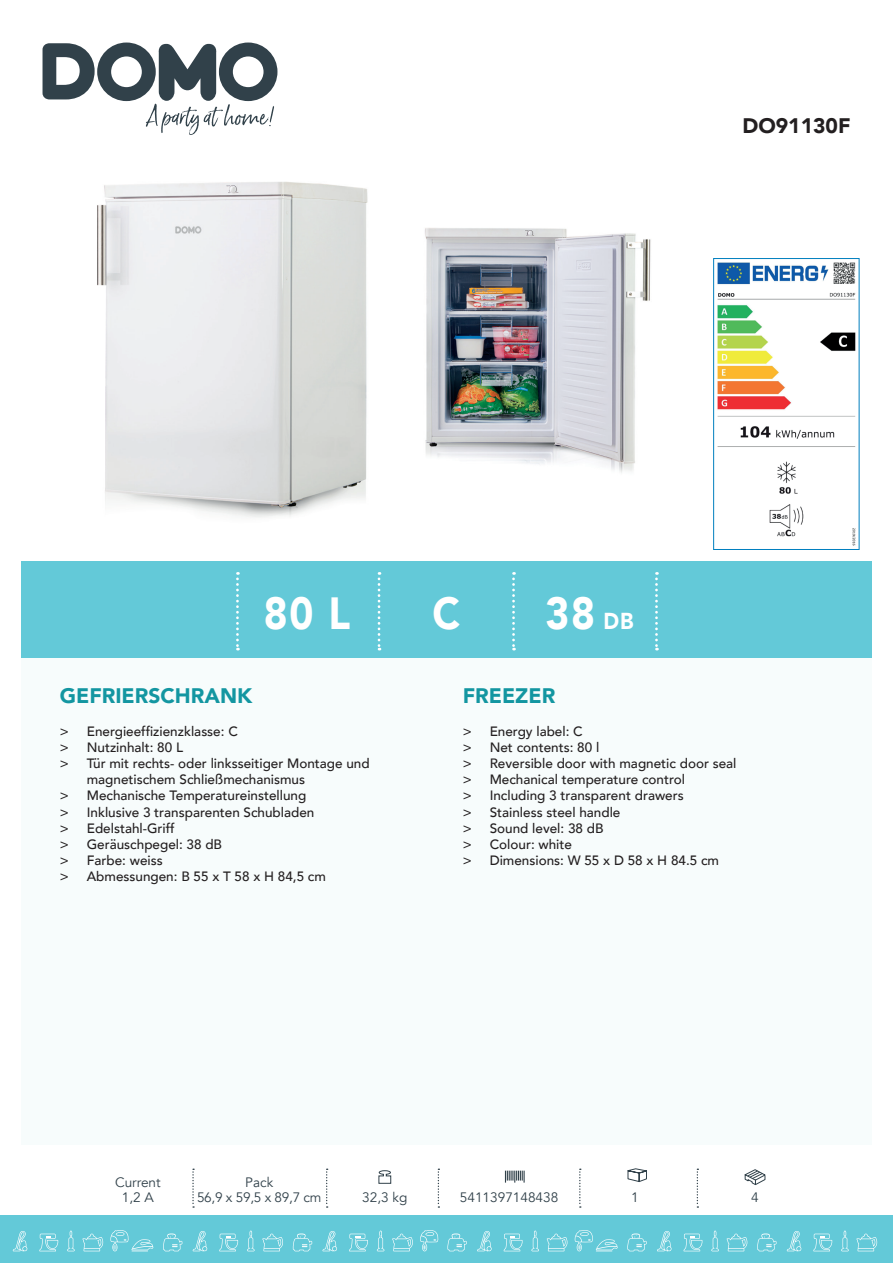
<style>
.page{position:relative;width:893px;height:1263px;background:#fff}
.page>*{position:absolute;margin:0;border:0;box-sizing:border-box;transform-origin:0 0}
.t1{font:900 45px "Avenir";color:#fff;scale:.9 1}
.t2{font:900 21px "Avenir";color:#1396a1}
.t3{font:900 21px "Avenir";color:#231f20}
.t4{font:13.65px/15px "Avenir";color:#31414a;text-align:center}
.t5{font:13.65px/15px "Avenir";letter-spacing:-.02em;color:#31414a;text-align:center}
.t6{font:500 13.5px/16.2px "Avenir";color:#231f20}
.s1{font-size:23.1px}
</style>
<div class="page">
<div style="left:21px;top:658px;width:851px;height:486px;background:#f7fcfc"></div>
<svg style="left:43px;top:43px;width:234px;height:92px"></svg>
<div style="left:0;top:1215px;width:893px;height:48px;background:#63c9d8"></div>
<svg style="left:505px;top:1170px;width:20px;height:12px"></svg>
<svg style="left:378px;top:1170px;width:14px;height:14px"></svg>
<svg style="left:627px;top:1168px;width:20px;height:14px"></svg>
<svg style="left:744px;top:1169px;width:22px;height:16px"></svg>
<svg style="left:192px;top:1168px;width:2px;height:40px"></svg>
<svg style="left:326px;top:1168px;width:2px;height:40px"></svg>
<svg style="left:438px;top:1168px;width:1px;height:40px"></svg>
<svg style="left:579px;top:1168px;width:2px;height:40px"></svg>
<svg style="left:697px;top:1168px;width:1px;height:40px"></svg>
<svg style="left:13px;top:1231px;width:14px;height:20px"></svg>
<svg style="left:67px;top:1230px;width:8px;height:21px"></svg>
<svg style="left:82px;top:1233px;width:21px;height:18px"></svg>
<svg style="left:39px;top:1234px;width:19px;height:17px"></svg>
<svg style="left:110px;top:1230px;width:43px;height:21px"></svg>
<svg style="left:193px;top:1231px;width:14px;height:20px"></svg>
<svg style="left:163px;top:1233px;width:19px;height:18px"></svg>
<svg style="left:247px;top:1230px;width:8px;height:21px"></svg>
<svg style="left:262px;top:1233px;width:21px;height:18px"></svg>
<svg style="left:219px;top:1234px;width:19px;height:17px"></svg>
<svg style="left:323px;top:1231px;width:14px;height:20px"></svg>
<svg style="left:293px;top:1233px;width:19px;height:18px"></svg>
<svg style="left:377px;top:1230px;width:7px;height:21px"></svg>
<svg style="left:420px;top:1230px;width:19px;height:21px"></svg>
<svg style="left:392px;top:1233px;width:21px;height:18px"></svg>
<svg style="left:349px;top:1234px;width:19px;height:17px"></svg>
<svg style="left:477px;top:1231px;width:15px;height:20px"></svg>
<svg style="left:447px;top:1233px;width:20px;height:18px"></svg>
<svg style="left:531px;top:1230px;width:8px;height:21px"></svg>
<svg style="left:547px;top:1233px;width:20px;height:18px"></svg>
<svg style="left:504px;top:1234px;width:18px;height:17px"></svg>
<svg style="left:574px;top:1230px;width:44px;height:21px"></svg>
<svg style="left:657px;top:1231px;width:14px;height:20px"></svg>
<svg style="left:627px;top:1233px;width:20px;height:18px"></svg>
<svg style="left:711px;top:1230px;width:8px;height:21px"></svg>
<svg style="left:727px;top:1233px;width:20px;height:18px"></svg>
<svg style="left:684px;top:1234px;width:18px;height:17px"></svg>
<svg style="left:787px;top:1231px;width:14px;height:20px"></svg>
<svg style="left:757px;top:1233px;width:19px;height:18px"></svg>
<svg style="left:841px;top:1230px;width:8px;height:21px"></svg>
<svg style="left:856px;top:1233px;width:21px;height:18px"></svg>
<svg style="left:813px;top:1234px;width:19px;height:17px"></svg>
<div style="left:21px;top:561px;width:851px;height:97px;background:#63c9d8"></div>
<img style="left:425px;top:228px;width:226px;height:245px">
<svg style="left:236px;top:572px;width:3px;height:78px"></svg>
<svg style="left:378px;top:572px;width:2px;height:78px"></svg>
<svg style="left:512px;top:572px;width:3px;height:78px"></svg>
<svg style="left:655px;top:572px;width:3px;height:78px"></svg>
<img style="left:717px;top:262px;width:139px;height:284px">
<div style="left:713px;top:258px;width:146px;height:292px;border:1px solid #007fbf"></div>
<img style="left:97px;top:182px;width:271px;height:336px">
<h2 class="t3" style="left:742px;top:108px;width:110px">DO91130F</h2>
<h1 class="t1" style="left:264px;top:575px;width:98px">80 L</h1>
<h1 class="t1" style="left:432px;top:575px;width:32px">C</h1>
<h1 class="t1" style="left:545px;top:575px;width:99px">38 <span class="s1">DB</span></h1>
<h2 class="t2" style="left:60px;top:678px;width:194px">GEFRIERSCHRANK</h2>
<p class="t6" style="left:60px;top:722px;width:180px">&gt; Energieeffizienzklasse: C</p>
<p class="t6" style="left:60px;top:738px;width:125px">&gt; Nutzinhalt: 80 L</p>
<p class="t6" style="left:60px;top:754px;width:311px">&gt; Tür mit rechts- oder linksseitiger Montage und</p>
<p class="t6" style="left:87px;top:771px;width:220px">magnetischem Schließmechanismus</p>
<p class="t6" style="left:60px;top:787px;width:248px">&gt; Mechanische Temperatureinstellung</p>
<p class="t6" style="left:60px;top:803px;width:256px">&gt; Inklusive 3 transparenten Schubladen</p>
<p class="t6" style="left:60px;top:819px;width:116px">&gt; Edelstahl-Griff</p>
<p class="t6" style="left:60px;top:835px;width:164px">&gt; Geräuschpegel: 38 dB</p>
<p class="t6" style="left:60px;top:852px;width:104px">&gt; Farbe: weiss</p>
<p class="t6" style="left:60px;top:868px;width:268px">&gt; Abmessungen: B 55 x T 58 x H 84,5 cm</p>
<h2 class="t2" style="left:463px;top:678px;width:94px">FREEZER</h2>
<p class="t6" style="left:463px;top:722px;width:275px">&gt; Energy label: C<br>&gt; Net contents: 80 l<br>&gt; Reversible door with magnetic door seal &gt; Mechanical temperature control<br>&gt; Including 3 transparent drawers<br>&gt; Stainless steel handle<br>&gt; Sound level: 38 dB<br>&gt; Colour: white<br>&gt; Dimensions: W 55 x D 58 x H 84.5 cm</p>
<p class="t4" style="left:115px;top:1175px;width:47px">Current<br>1,2 A</p>
<p class="t5" style="left:197px;top:1175px;width:126px">Pack<br>56,9 x 59,5 x 89,7 cm</p>
<p class="t4" style="left:362px;top:1190px;width:47px">32,3 kg</p>
<p class="t4" style="left:460px;top:1190px;width:100px">5411397148438</p>
<p class="t4" style="left:631px;top:1190px;width:9px">1</p>
<p class="t4" style="left:751px;top:1190px;width:9px">4</p>
</div>
